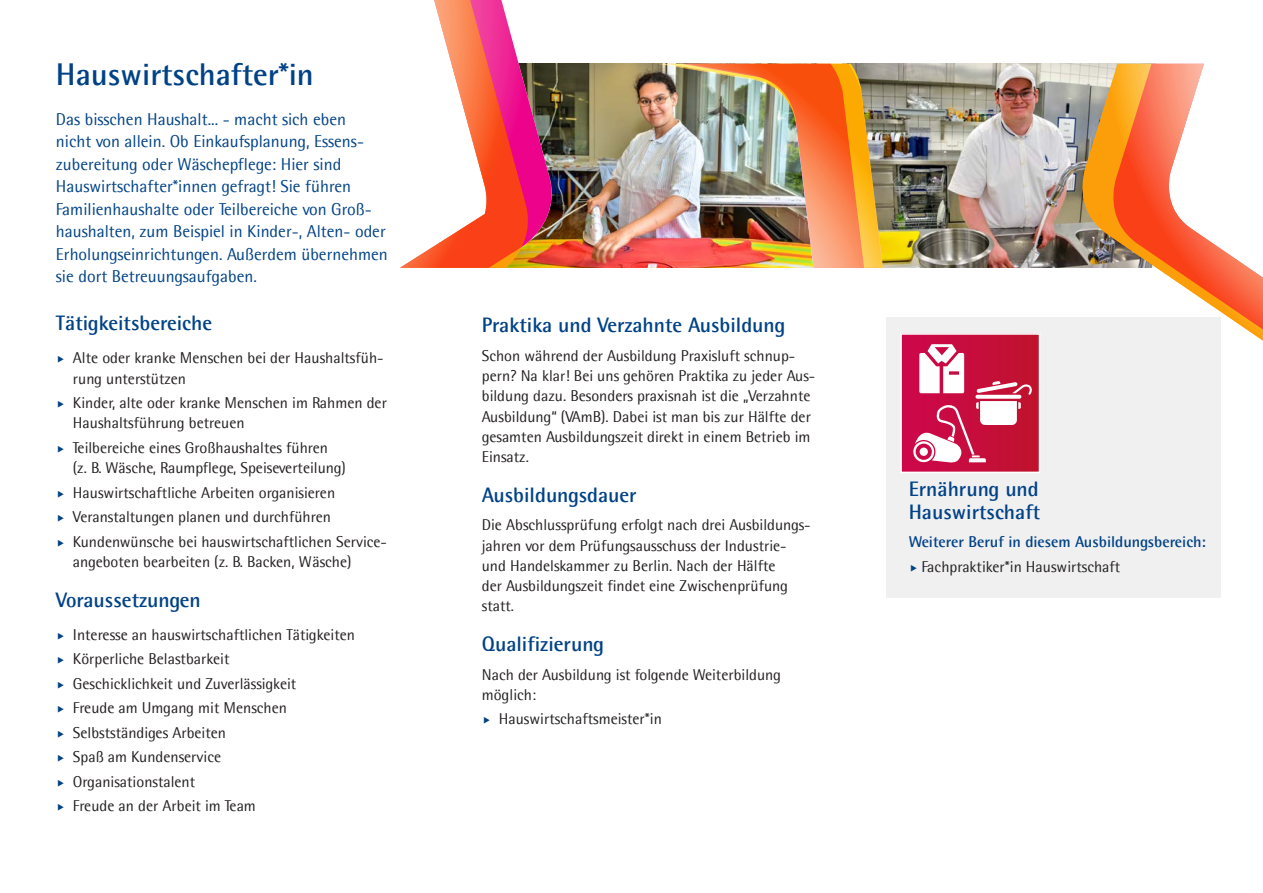
<style>
.page{position:relative;width:1263px;height:893px;background:#fff}
.page>*{position:absolute;margin:0;border:0;box-sizing:border-box;transform-origin:0 0}
.Headline_Titel_Beruf{font:700 31.5px "Agfa Rotis Semisans";color:#014286}
.Subline_Berufe{font:700 21px "Agfa Rotis Semisans";color:#014286}
.Subline_Berufe_Infok{font:700 21px/22.5px "Agfa Rotis Semisans";color:#014286}
.Subline_Berufe-2{font:17.25px/22.5px "Agfa Rotis Semisans";color:#014286}
.Fließtext{font:15.75px/20.2px "Agfa Rotis Semisans";color:#231f20}
.Sub_Subline_Berufe_I{font:700 15.75px "Agfa Rotis Semisans";color:#014286}
</style>
<div class="page">
<img style="left:562px;top:64px;width:86px;height:204px">
<img style="left:916px;top:64px;width:156px;height:204px">
<img style="left:530px;top:63px;width:32px;height:205px">
<svg style="left:400px;top:0;width:130px;height:268px"></svg>
<svg style="left:1072px;top:64px;width:7px;height:254px"></svg>
<svg style="left:1079px;top:64px;width:184px;height:313px"></svg>
<img style="left:648px;top:64px;width:266px;height:204px">
<div style="left:885px;top:318px;width:335px;height:280px;background:#f0f0f1"></div>
<div style="left:901px;top:334px;width:138px;height:138px;background:linear-gradient(to right,#ce064c,#bf132d)"></div>
<svg style="left:913px;top:344px;width:120px;height:119px"></svg>
<div style="left:900px;top:333px;width:140px;height:140px;border:2px solid #fff"></div>
<p class="Headline_Titel_Beruf" style="left:56px;top:56px;width:259px">Hauswirtschafter*in</p>
<p class="Subline_Berufe-2" style="left:56px;top:108px;width:333px">Das bisschen Haushalt... - macht sich eben<br>nicht von allein. Ob Einkaufsplanung, Essens&shy;zubereitung oder Wäschepflege: Hier sind Hauswirtschafter*innen gefragt! Sie führen Familienhaushalte oder Teilbereiche von Groß&shy;haushalten, zum Beispiel in Kinder-, Alten- oder Erholungseinrichtungen. Außerdem übernehmen sie dort Betreuungsaufgaben.</p>
<p class="Subline_Berufe" style="left:56px;top:311px;width:158px">Tätigkeitsbereiche</p>
<p class="Fließtext" style="left:73px;top:348px;width:312px">Alte oder kranke Menschen bei der Haushaltsfüh&shy;rung unterstützen</p>
<p class="Fließtext" style="left:73px;top:393px;width:315px">Kinder, alte oder kranke Menschen im Rahmen der<br>Haushaltsführung betreuen</p>
<p class="Fließtext" style="left:73px;top:437px;width:275px">Teilbereiche eines Großhaushaltes führen (z. B. Wäsche, Raumpflege, Speiseverteilung)</p>
<p class="Fließtext" style="left:73px;top:482px;width:264px">Hauswirtschaftliche Arbeiten organisieren</p>
<p class="Fließtext" style="left:73px;top:507px;width:260px">Veranstaltungen planen und durchführen</p>
<p class="Fließtext" style="left:73px;top:531px;width:316px">Kundenwünsche bei hauswirtschaftlichen Service&shy;angeboten bearbeiten (z. B. Backen, Wäsche)</p>
<p class="Subline_Berufe" style="left:56px;top:587px;width:147px">Voraussetzungen</p>
<p class="Fließtext" style="left:73px;top:624px;width:284px">Interesse an hauswirtschaftlichen Tätigkeiten</p>
<p class="Fließtext" style="left:73px;top:648px;width:158px">Körperliche Belastbarkeit</p>
<p class="Fließtext" style="left:73px;top:673px;width:225px">Geschicklichkeit und Zuverlässigkeit</p>
<p class="Fließtext" style="left:73px;top:697px;width:216px">Freude am Umgang mit Menschen</p>
<p class="Fließtext" style="left:73px;top:722px;width:155px">Selbstständiges Arbeiten</p>
<p class="Fließtext" style="left:73px;top:746px;width:150px">Spaß am Kundenservice</p>
<p class="Fließtext" style="left:73px;top:771px;width:124px">Organisationstalent</p>
<p class="Fließtext" style="left:73px;top:795px;width:184px">Freude an der Arbeit im Team</p>
<p class="Subline_Berufe" style="left:482px;top:312px;width:305px">Praktika und Verzahnte Ausbildung</p>
<p class="Fließtext" style="left:482px;top:345px;width:335px">Schon während der Ausbildung Praxisluft schnup&shy;pern? Na klar! Bei uns gehören Praktika zu jeder Aus&shy;bildung dazu. Besonders praxisnah ist die „Verzahnte Ausbildung“ (VAmB). Dabei ist man bis zur Hälfte der gesamten Ausbildungszeit direkt in einem Betrieb im Einsatz.</p>
<p class="Subline_Berufe" style="left:482px;top:482px;width:156px">Ausbildungsdauer</p>
<p class="Fließtext" style="left:482px;top:515px;width:330px">Die Abschlussprüfung erfolgt nach drei Ausbildungs&shy;jahren vor dem Prüfungsausschuss der Industrie&shy;und Handelskammer zu Berlin. Nach der Hälfte<br>der Ausbildungszeit findet eine Zwischenprüfung statt.</p>
<p class="Subline_Berufe" style="left:482px;top:631px;width:124px">Qualifizierung</p>
<p class="Fließtext" style="left:482px;top:664px;width:301px">Nach der Ausbildung ist folgende Weiterbildung möglich:</p>
<p class="Fließtext" style="left:499px;top:709px;width:165px">Hauswirtschaftsmeister*in</p>
<p class="Subline_Berufe_Infok" style="left:909px;top:477px;width:133px">Ernährung und<br>Hauswirtschaft</p>
<p class="Sub_Subline_Berufe_I" style="left:909px;top:532px;width:299px">Weiterer Beruf in diesem Ausbildungsbereich:</p>
<p class="Fließtext" style="left:921px;top:556px;width:200px">Fachpraktiker*in Hauswirtschaft</p>
</div>
